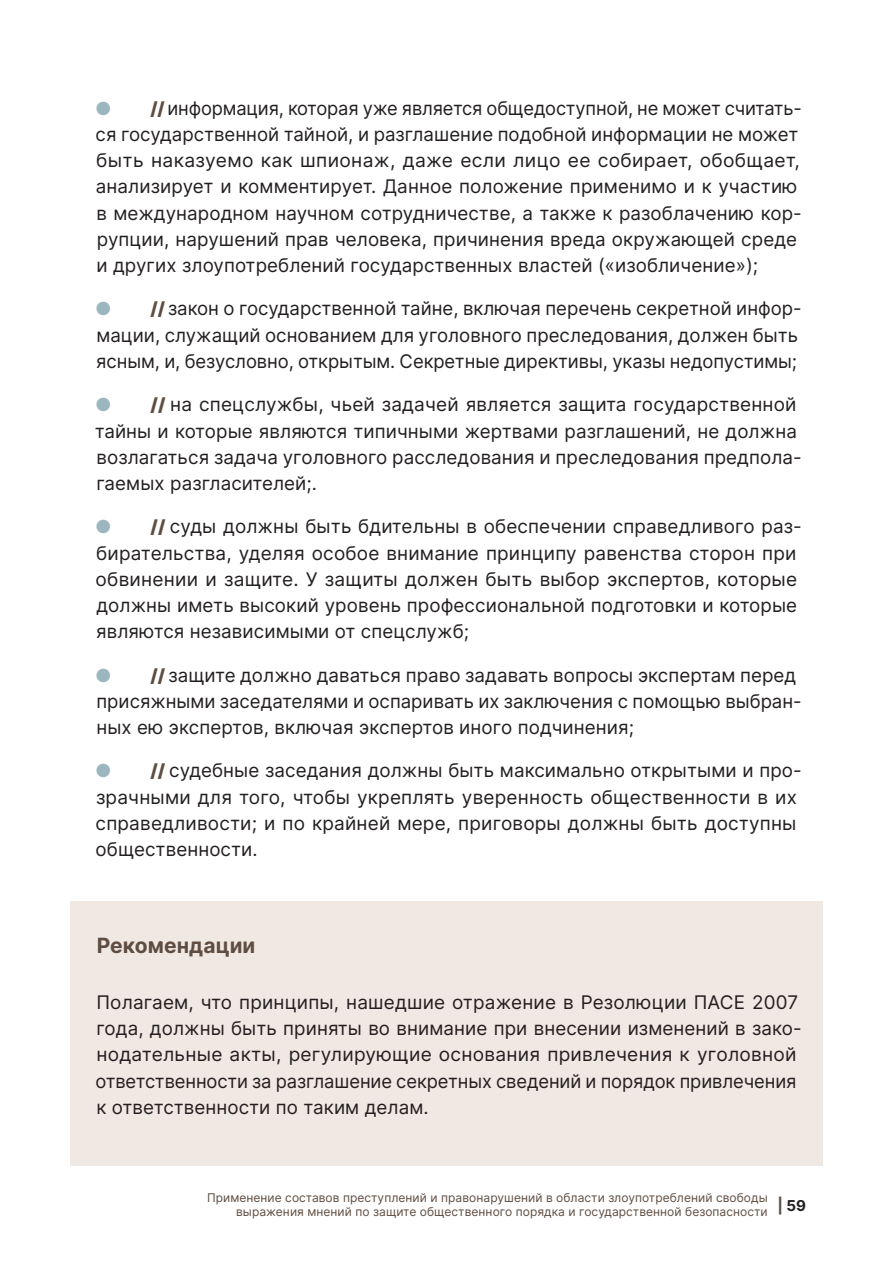
<style>
.page{position:relative;width:893px;height:1263px;background:#fff}
.page>*{position:absolute;margin:0;border:0;box-sizing:border-box;transform-origin:0 0}
.Conclusion{font:700 21px "Inter";letter-spacing:.005em;color:#5f4d41}
.Body_Paragraph{font:18.75px/26.2px "Inter";letter-spacing:.005em;color:#231f20}
.Page_number{font:700 15px "Inter";color:#231f20}
.Footprint{font:12px/14.4px "Inter";letter-spacing:.005em;color:#5f4d41;text-align:right}
.s1{font-size:18px;color:#9cb6bf}
.s2{font-weight:900;font-size:18px;color:#5f4d41}
.s3{color:#5f4d41}
</style>
<div class="page">
<div style="left:70px;top:901px;width:753px;height:265px;background:#f0e9e3"></div>
<p class="Body_Paragraph" style="left:95px;top:94px;width:708px"><span class="s1">●</span> <span class="s2">//</span> информация, которая уже является общедоступной, не может считать&shy;ся государственной тайной, и разглашение подобной информации не может быть наказуемо как шпионаж, даже если лицо ее собирает, обобщает, анализирует и комментирует. Данное положение применимо и к участию в международном научном сотрудничестве, а также к разоблачению кор&shy;рупции, нарушений прав человека, причинения вреда окружающей среде и других злоупотреблений государственных властей («изобличение»);</p>
<p class="Body_Paragraph" style="left:95px;top:295px;width:708px"><span class="s1">●</span> <span class="s2">//</span> закон о государственной тайне, включая перечень секретной инфор&shy;мации, служащий основанием для уголовного преследования, должен быть ясным, и, безусловно, открытым. Секретные директивы, указы недопустимы;</p>
<p class="Body_Paragraph" style="left:95px;top:391px;width:709px"><span class="s1">●</span> <span class="s2">//</span> на спецслужбы, чьей задачей является защита государственной тайны и которые являются типичными жертвами разглашений, не должна возлагаться задача уголовного расследования и преследования предпола&shy;гаемых разгласителей;.</p>
<p class="Body_Paragraph" style="left:95px;top:513px;width:708px"><span class="s1">●</span> <span class="s2">//</span> суды должны быть бдительны в обеспечении справедливого раз&shy;бирательства, уделяя особое внимание принципу равенства сторон при обвинении и защите. У защиты должен быть выбор экспертов, которые должны иметь высокий уровень профессиональной подготовки и которые являются независимыми от спецслужб;</p>
<p class="Body_Paragraph" style="left:95px;top:661px;width:708px"><span class="s1">●</span> <span class="s2">//</span> защите должно даваться право задавать вопросы экспертам перед присяжными заседателями и оспаривать их заключения с помощью выбран&shy;ных ею экспертов, включая экспертов иного подчинения;</p>
<p class="Body_Paragraph" style="left:95px;top:757px;width:708px"><span class="s1">●</span> <span class="s2">//</span> судебные заседания должны быть максимально открытыми и про&shy;зрачными для того, чтобы укреплять уверенность общественности в их справедливости; и по крайней мере, приговоры должны быть доступны общественности.</p>
<p class="Conclusion" style="left:97px;top:930px;width:160px">Рекомендации</p>
<p class="Body_Paragraph" style="left:96px;top:988px;width:708px">Полагаем, что принципы, нашедшие отражение в Резолюции ПАСЕ 2007 года, должны быть приняты во внимание при внесении изменений в зако&shy;нодательные акты, регулирующие основания привлечения к уголовной ответственности за разглашение секретных сведений и порядок привлечения к ответственности по таким делам.</p>
<p class="Footprint" style="left:207px;top:1190px;width:562px">Применение составов преступлений и правонарушений в области злоупотреблений свободы выражения мнений по защите общественного порядка и государственной безопасности</p>
<p class="Page_number" style="left:777px;top:1194px;width:30px"><span class="s3">|</span> 59</p>
</div>
